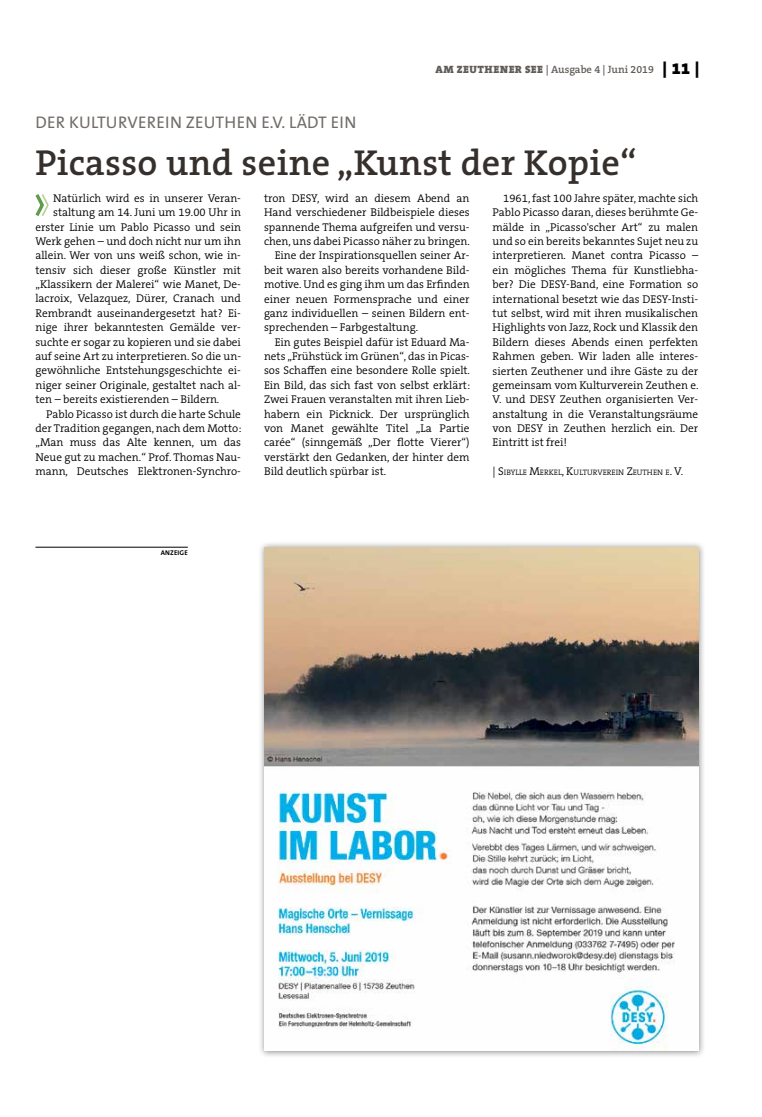
<style>
.page{position:relative;width:762px;height:1117px;background:#fff}
.page>*{position:absolute;margin:0;border:0;box-sizing:border-box;transform-origin:0 0}
.t1{font:600 36.25px "The Serif B W6";letter-spacing:.01em;color:#36302d}
.t2{font:16.88px "The Sans B W5 Plain";letter-spacing:.015em;color:#716c69}
.t3{font:300 11.25px/14.4px "The Serif B W4";color:#000;text-align:justify}
.t4{font:600 10.62px "The Serif B W6";color:#615c58}
.t5{font:300 7.88px "The Serif B W4";color:#000}
.t6{font:700 6.88px "The Sans B W7";letter-spacing:.025em;color:#000}
.s1{font-family:"The Serif B W9";font-weight:900}
.s2{font-family:"The Serif B W9";font-weight:900;font-size:16.25px;color:#000}
.s3{font-size:11.25px}
</style>
<div class="page">
<svg style="left:35px;top:194px;width:14px;height:22px"></svg>
<div style="left:258px;top:541px;width:448px;height:516px;background:#000;opacity:.45"></div>
<img style="left:264px;top:547px;width:434px;height:503px">
<hr style="left:35px;top:546px;width:153px;height:1px;background:#000">
<p class="t4" style="left:435px;top:63px;width:265px"><span class="s1">AM ZEUTHENER SEE</span> | Ausgabe 4 | Juni 2019 <span class="s2">| 11 |</span></p>
<h2 class="t2" style="left:36px;top:111px;width:322px">DER KULTURVEREIN ZEUTHEN E.V. LÄDT EIN</h2>
<h1 class="t1" style="left:35px;top:139px;width:603px">Picasso und seine „Kunst der Kopie“</h1>
<p class="t3" style="left:53px;top:191px;width:189px">Natürlich wird es in unserer Veran-</p>
<p class="t3" style="left:53px;top:205px;width:189px">staltung am 14. Juni um 19.00 Uhr in</p>
<p class="t3" style="left:35px;top:219px;width:207px">erster Linie um Pablo Picasso und sein</p>
<p class="t3" style="left:35px;top:234px;width:207px">Werk gehen – und doch nicht nur um ihn</p>
<p class="t3" style="left:35px;top:248px;width:207px">allein. Wer von uns weiß schon, wie in-</p>
<p class="t3" style="left:35px;top:263px;width:207px">tensiv sich dieser große Künstler mit</p>
<p class="t3" style="left:35px;top:277px;width:207px">„Klassikern der Malerei“ wie Manet, De-</p>
<p class="t3" style="left:35px;top:291px;width:207px">lacroix, Velazquez, Dürer, Cranach und</p>
<p class="t3" style="left:35px;top:306px;width:207px">Rembrandt auseinandergesetzt hat? Ei-</p>
<p class="t3" style="left:35px;top:320px;width:207px">nige ihrer bekanntesten Gemälde ver-</p>
<p class="t3" style="left:35px;top:334px;width:207px">suchte er sogar zu kopieren und sie dabei</p>
<p class="t3" style="left:35px;top:349px;width:207px">auf seine Art zu interpretieren. So die un-</p>
<p class="t3" style="left:35px;top:363px;width:207px">gewöhnliche Entstehungsgeschichte ei-</p>
<p class="t3" style="left:35px;top:378px;width:207px">niger seiner Originale, gestaltet nach al-</p>
<p class="t3" style="left:35px;top:392px;width:185px">ten – bereits existierenden – Bildern.</p>
<p class="t3" style="left:46px;top:406px;width:196px">Pablo Picasso ist durch die harte Schule</p>
<p class="t3" style="left:35px;top:421px;width:208px">der Tradition gegangen, nach dem Motto:</p>
<p class="t3" style="left:35px;top:435px;width:207px">„Man muss das Alte kennen, um das</p>
<p class="t3" style="left:35px;top:449px;width:207px">Neue gut zu machen.“ Prof. Thomas Nau-</p>
<p class="t3" style="left:35px;top:464px;width:207px">mann, Deutsches Elektronen-Synchro-</p>
<p class="t3" style="left:264px;top:191px;width:207px">tron DESY, wird an diesem Abend an</p>
<p class="t3" style="left:264px;top:205px;width:207px">Hand verschiedener Bildbeispiele dieses</p>
<p class="t3" style="left:264px;top:219px;width:207px">spannende Thema aufgreifen und versu-</p>
<p class="t3" style="left:264px;top:234px;width:207px">chen, uns dabei Picasso näher zu bringen.</p>
<p class="t3" style="left:275px;top:248px;width:196px">Eine der Inspirationsquellen seiner Ar-</p>
<p class="t3" style="left:264px;top:263px;width:207px">beit waren also bereits vorhandene Bild-</p>
<p class="t3" style="left:264px;top:277px;width:207px">motive. Und es ging ihm um das Erfinden</p>
<p class="t3" style="left:264px;top:291px;width:207px">einer neuen Formensprache und einer</p>
<p class="t3" style="left:264px;top:306px;width:207px">ganz individuellen – seinen Bildern ent-</p>
<p class="t3" style="left:264px;top:320px;width:156px">sprechenden – Farbgestaltung.</p>
<p class="t3" style="left:275px;top:334px;width:196px">Ein gutes Beispiel dafür ist Eduard Ma-</p>
<p class="t3" style="left:264px;top:349px;width:207px">nets „Frühstück im Grünen“, das in Picas-</p>
<p class="t3" style="left:264px;top:363px;width:207px">sos Schaffen eine besondere Rolle spielt.</p>
<p class="t3" style="left:264px;top:378px;width:208px">Ein Bild, das sich fast von selbst erklärt:</p>
<p class="t3" style="left:264px;top:392px;width:207px">Zwei Frauen veranstalten mit ihren Lieb-</p>
<p class="t3" style="left:264px;top:406px;width:207px">habern ein Picknick. Der ursprünglich</p>
<p class="t3" style="left:264px;top:421px;width:207px">von Manet gewählte Titel „La Partie</p>
<p class="t3" style="left:264px;top:435px;width:207px">carée“ (sinngemäß „Der flotte Vierer“)</p>
<p class="t3" style="left:264px;top:450px;width:207px">verstärkt den Gedanken, der hinter dem</p>
<p class="t3" style="left:264px;top:464px;width:124px">Bild deutlich spürbar ist.</p>
<p class="t3" style="left:493px;top:191px;width:207px;text-indent:11px">1961, fast 100 Jahre später, machte sich Pablo Picasso daran, dieses berühmte Ge&shy;mälde in „Picasso'scher Art“ zu malen und so ein bereits bekanntes Sujet neu zu interpretieren. Manet contra Picasso – ein mögliches Thema für Kunstliebha&shy;ber? Die DESY-Band, eine Formation so international besetzt wie das DESY-Insti&shy;tut selbst, wird mit ihren musikalischen Highlights von Jazz, Rock und Klassik den Bildern dieses Abends einen perfekten Rahmen geben. Wir laden alle interes&shy;sierten Zeuthener und ihre Gäste zu der gemeinsam vom Kulturverein Zeuthen e.<br>V. und DESY Zeuthen organisierten Ver&shy;anstaltung in die Veranstaltungsräume von DESY in Zeuthen herzlich ein. Der Eintritt ist frei!</p>
<p class="t5" style="left:493px;top:467px;width:192px"><span class="s3">| S</span>IBYLLE <span class="s3">M</span>ERKEL<span class="s3">, K</span>ULTURVEREIN <span class="s3">Z</span>EUTHEN E<span class="s3">. V.</span></p>
<p class="t6" style="left:161px;top:547px;width:29px">ANZEIGE</p>
</div>
